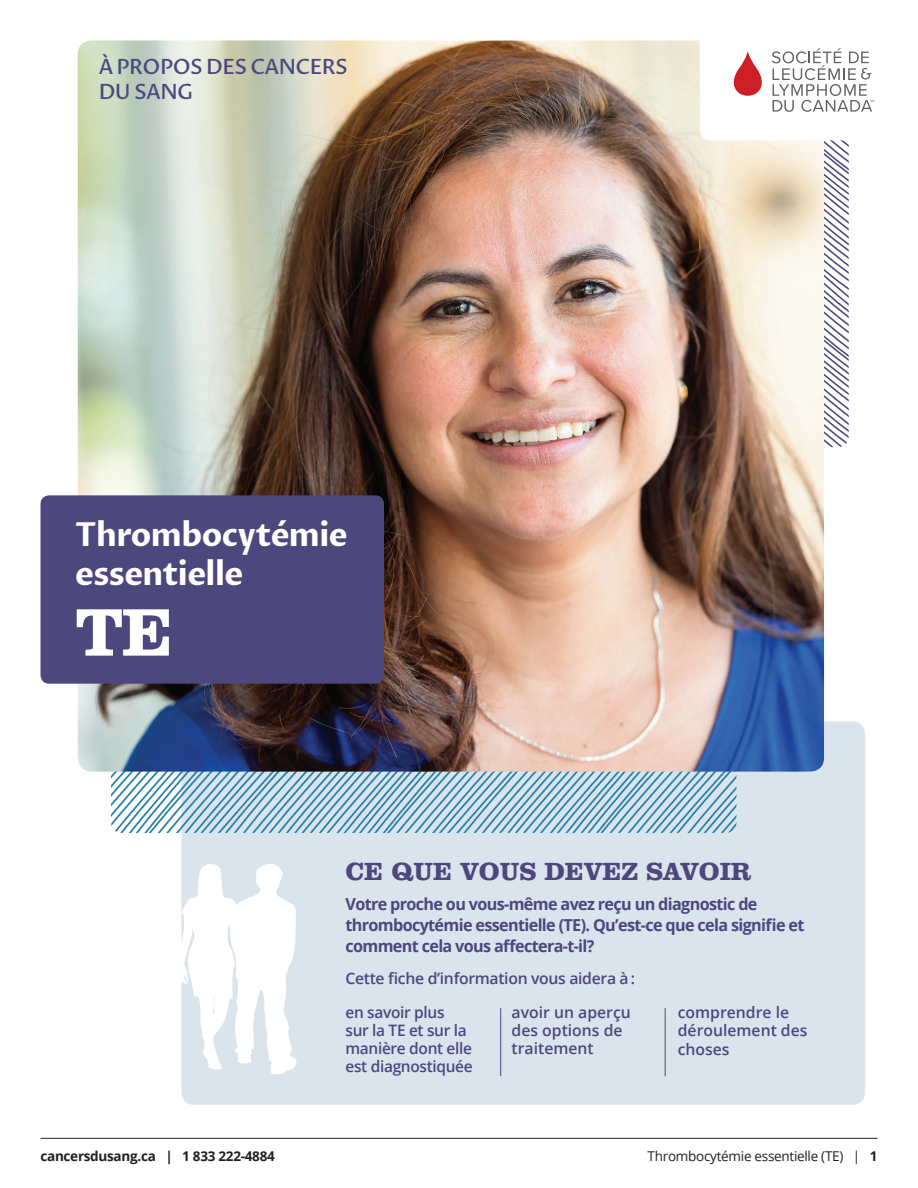
<style>
.page{position:relative;width:918px;height:1188px;background:#fff}
.page>*{position:absolute;margin:0;border:0;box-sizing:border-box;transform-origin:0 0}
.t1{font:700 69px "Clarendon BT";color:#fff}
.t2{font:700 33px/39.6px "Proza Libre";letter-spacing:-.02em;color:#fff;scale:.96 1}
.t3{font:700 25.5px "Clarendon BT";color:#4c487e}
.t4{font:500 21px/25.2px "Proza Libre";letter-spacing:-.03em;color:#4c487e}
.t5{font:700 16.5px/21px "Open Sans";letter-spacing:-.04em;color:#4c487e}
.t6{font:600 15.75px/18px "Open Sans";letter-spacing:-.02em;color:#4c487e}
.t7{font:600 15.75px/18px "Open Sans";color:#4c487e}
.t8{font:13.5px "Open Sans";letter-spacing:-.02em;color:#231f20}
.t9{font:700 13.5px "Open Sans";letter-spacing:-.02em;color:#231f20}
.s1{font-weight:700}
</style>
<div class="page">
<div style="left:181px;top:721px;width:684px;height:384px;background:#dae4ed;border-radius:12px"></div>
<svg style="left:111px;top:772px;width:626px;height:61px"></svg>
<img style="left:78px;top:40px;width:746px;height:732px">
<hr style="left:40px;top:1138px;width:838px;height:1px;background:#231f20">
<svg style="left:181px;top:863px;width:116px;height:212px"></svg>
<svg style="left:697px;top:40px;width:178px;height:407px"></svg>
<hr style="left:500px;top:1008px;width:1px;height:68px;background:#4c487e">
<hr style="left:665px;top:1008px;width:1px;height:68px;background:#4c487e">
<div style="left:40px;top:495px;width:344px;height:189px;background:#4c487e;border-radius:9px"></div>
<p class="t4" style="left:99px;top:55px;width:251px">À PROPOS DES CANCERS<br>DU SANG</p>
<h2 class="t2" style="left:75px;top:515px;width:285px">Thrombocytémie essentielle</h2>
<h1 class="t1" style="left:75px;top:589px;width:100px">TE</h1>
<h3 class="t3" style="left:345px;top:856px;width:407px">CE QUE VOUS DEVEZ SAVOIR</h3>
<p class="t5" style="left:345px;top:893px;width:460px">Votre proche ou vous-même avez reçu un diagnostic de thrombocytémie essentielle (TE). Qu’est-ce que cela signifie et comment cela vous affectera-t-il?</p>
<p class="t6" style="left:345px;top:960px;width:291px;line-height:34.2px">Cette fiche d’information vous aidera à : en savoir plus</p>
<p class="t6" style="left:345px;top:1021px;width:129px">sur la TE et sur la manière dont elle est diagnostiquée</p>
<p class="t7" style="left:512px;top:1003px;width:121px">avoir un aperçu des options de traitement</p>
<p class="t7" style="left:678px;top:1003px;width:131px">comprendre le déroulement des</p>
<p class="t6" style="left:678px;top:1040px;width:53px">choses</p>
<p class="t9" style="left:40px;top:1147px;width:236px">cancersdusang.ca | 1 833 222-4884</p>
<p class="t8" style="left:648px;top:1147px;width:231px">Thrombocytémie essentielle (TE) | <span class="s1">1</span></p>
</div>
